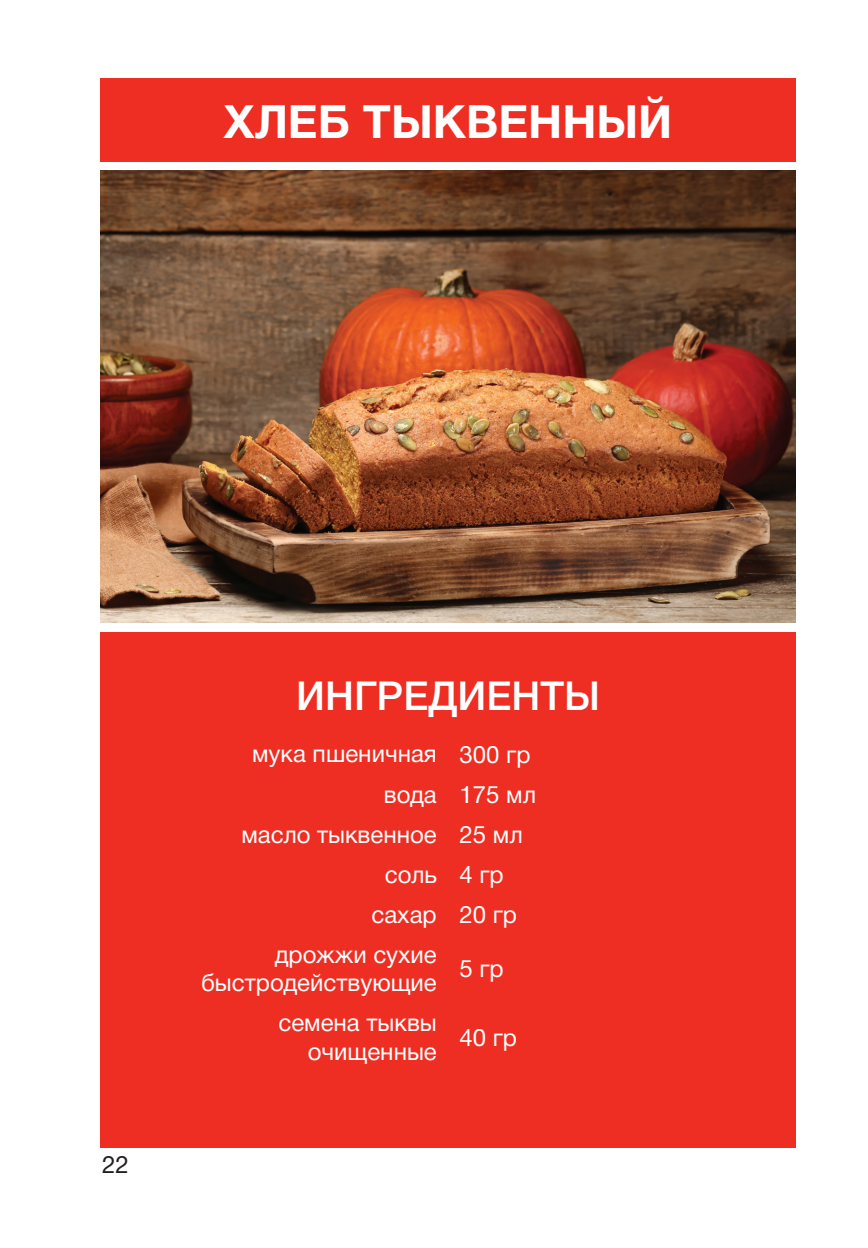
<style>
.page{position:relative;width:868px;height:1248px;background:#fff}
.page>*{position:absolute;margin:0;border:0;box-sizing:border-box;transform-origin:0 0}
.t1{font:700 46px "Helvetica Neue Cyr";color:#fff}
.t2{font:500 40px "Helvetica Neue Cyr";color:#fff}
.t3{font:24px/28.8px "Helvetica Neue Cyr";color:#fff;text-align:right}
.t4{font:24px "Helvetica Neue Cyr";color:#231f20}
</style>
<div class="page">
<img style="left:100px;top:170px;width:695px;height:452px">
<div style="left:100px;top:78px;width:695px;height:83px;background:#ee2e22"></div>
<div style="left:100px;top:632px;width:695px;height:515px;background:#ee2e22"></div>
<p class="t1" style="left:224px;top:96px;width:450px">ХЛЕБ ТЫКВЕННЫЙ</p>
<p class="t4" style="left:102px;top:1151px;width:28px">22</p>
<p class="t2" style="left:296px;top:674px;width:305px">ИНГРЕДИЕНТЫ</p>
<p class="t3" style="left:252px;top:739px;width:186px">мука пшеничная</p>
<p class="t3" style="left:459px;top:740px;width:73px">300 гр</p>
<p class="t3" style="left:384px;top:780px;width:54px">вода</p>
<p class="t3" style="left:459px;top:780px;width:78px">175 мл</p>
<p class="t3" style="left:241px;top:820px;width:197px">масло тыквенное</p>
<p class="t3" style="left:459px;top:820px;width:65px">25 мл</p>
<p class="t3" style="left:385px;top:860px;width:53px">соль</p>
<p class="t3" style="left:459px;top:860px;width:46px">4 гр</p>
<p class="t3" style="left:371px;top:900px;width:67px">сахар</p>
<p class="t3" style="left:459px;top:900px;width:59px">20 гр</p>
<p class="t3" style="left:201px;top:939px;width:237px">дрожжи сухие быстродействующие</p>
<p class="t3" style="left:459px;top:954px;width:46px">5 гр</p>
<p class="t3" style="left:278px;top:1008px;width:160px">семена тыквы очищенные</p>
<p class="t3" style="left:459px;top:1022px;width:59px">40 гр</p>
</div>
